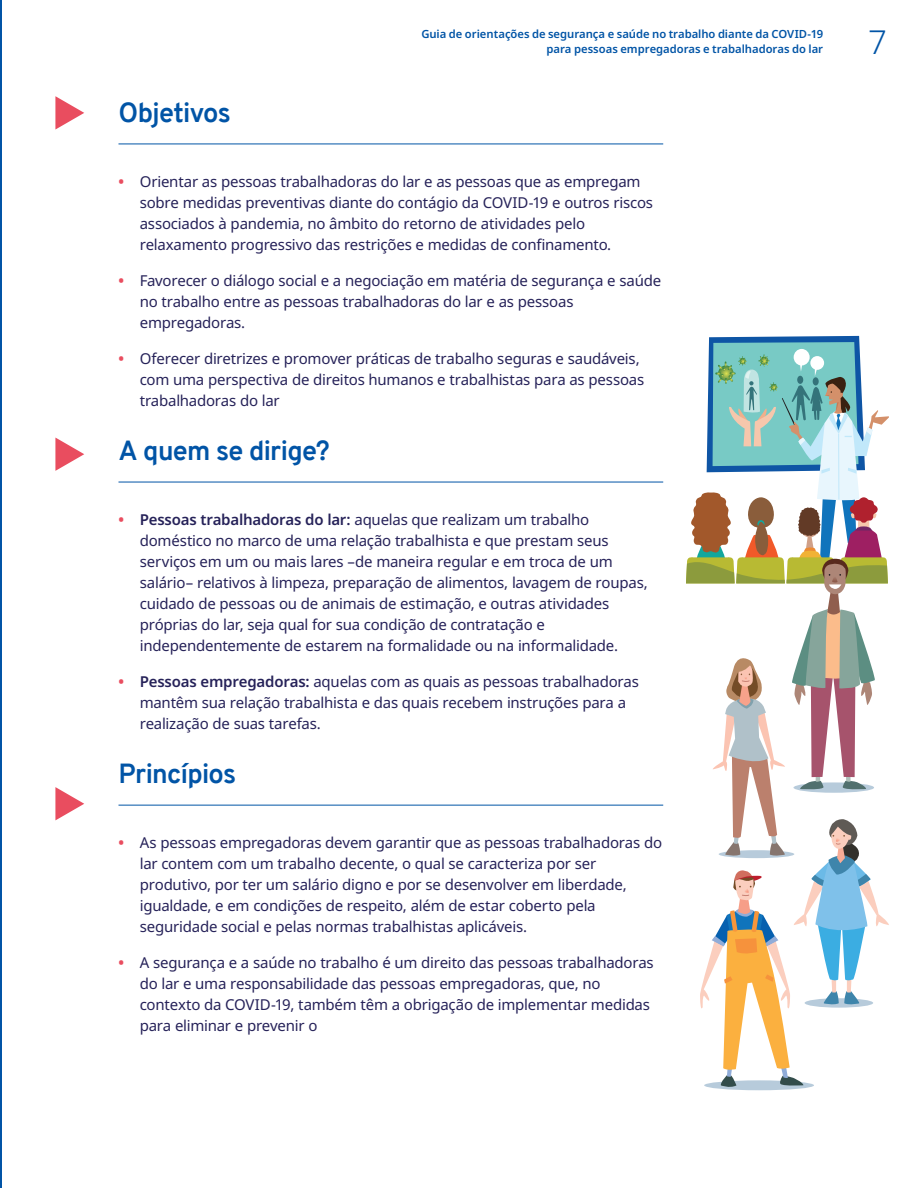
<style>
.page{position:relative;width:918px;height:1188px;background:#fff}
.page>*{position:absolute;margin:0;border:0;box-sizing:border-box;transform-origin:0 0}
.t1{font:300 33px "Noto Sans";color:#0154a6}
.t2{font:700 27px "Overpass";letter-spacing:-.025em;color:#0154a6}
.t3{font:15px/21px "Noto Sans";letter-spacing:-.015em;color:#262259}
.t4{font:600 11.25px/14.7px "Noto Sans";color:#0154a6;text-align:right}
.s1{font-weight:700;color:#e94d5f}
.s2{font-weight:600}
</style>
<div class="page">
<hr style="left:0;top:0;width:2px;height:1188px;background:#0154a6">
<hr style="left:118px;top:144px;width:545px;height:1px;background:#0154a6">
<hr style="left:118px;top:482px;width:545px;height:1px;background:#0154a6">
<hr style="left:118px;top:805px;width:545px;height:1px;background:#0154a6">
<svg style="left:55px;top:787px;width:29px;height:33px"></svg>
<div style="left:704px;top:1080px;width:110px;height:10px;background:#b7cbdb;border-radius:50%"></div>
<svg style="left:686px;top:336px;width:203px;height:753px"></svg>
<svg style="left:55px;top:96px;width:29px;height:34px"></svg>
<svg style="left:55px;top:438px;width:29px;height:33px"></svg>
<h2 class="t2" style="left:118px;top:94px;width:114px">Objetivos</h2>
<p class="t4" style="left:421px;top:27px;width:403px">Guia de orientações de segurança e saúde no trabalho diante da COVID-19 para pessoas empregadoras e trabalhadoras do lar</p>
<h1 class="t1" style="left:868px;top:19px;width:20px">7</h1>
<p class="t3" style="left:140px;top:171px;width:515px;text-indent:-21px"><span class="s1">•</span> Orientar as pessoas trabalhadoras do lar e as pessoas que as empregam sobre medidas preventivas diante do contágio da COVID-19 e outros riscos associados à pandemia, no âmbito do retorno de atividades pelo relaxamento progressivo das restrições e medidas de confinamento.</p>
<p class="t3" style="left:140px;top:270px;width:523px;text-indent:-21px"><span class="s1">•</span> Favorecer o diálogo social e a negociação em matéria de segurança e saúde no trabalho entre as pessoas trabalhadoras do lar e as pessoas empregadoras.</p>
<p class="t3" style="left:140px;top:348px;width:506px;text-indent:-21px"><span class="s1">•</span> Oferecer diretrizes e promover práticas de trabalho seguras e saudáveis, com uma perspectiva de direitos humanos e trabalhistas para as pessoas trabalhadoras do lar</p>
<h2 class="t2" style="left:118px;top:432px;width:213px">A quem se dirige?</h2>
<p class="t3" style="left:140px;top:509px;width:510px;text-indent:-21px"><span class="s1">•</span> <span class="s2">Pessoas trabalhadoras do lar:</span> aquelas que realizam um trabalho doméstico no marco de uma relação trabalhista e que prestam seus serviços em um ou mais lares –de maneira regular e em troca de um salário– relativos à limpeza, preparação de alimentos, lavagem de roupas, cuidado de pessoas ou de animais de estimação, e outras atividades próprias do lar, seja qual for sua condição de contratação e independentemente de estarem na formalidade ou na informalidade.</p>
<p class="t3" style="left:140px;top:671px;width:501px;text-indent:-21px"><span class="s1">•</span> <span class="s2">Pessoas empregadoras:</span> aquelas com as quais as pessoas trabalhadoras mantêm sua relação trabalhista e das quais recebem instruções para a realização de suas tarefas.</p>
<h2 class="t2" style="left:118px;top:755px;width:119px">Princípios</h2>
<p class="t3" style="left:140px;top:832px;width:524px;text-indent:-21px"><span class="s1">•</span> As pessoas empregadoras devem garantir que as pessoas trabalhadoras do lar contem com um trabalho decente, o qual se caracteriza por ser produtivo, por ter um salário digno e por se desenvolver em liberdade, igualdade, e em condições de respeito, além de estar coberto pela seguridade social e pelas normas trabalhistas aplicáveis.</p>
<p class="t3" style="left:140px;top:952px;width:515px;text-indent:-21px"><span class="s1">•</span> A segurança e a saúde no trabalho é um direito das pessoas trabalhadoras do lar e uma responsabilidade das pessoas empregadoras, que, no contexto da COVID-19, também têm a obrigação de implementar medidas para eliminar e prevenir o</p>
</div>
